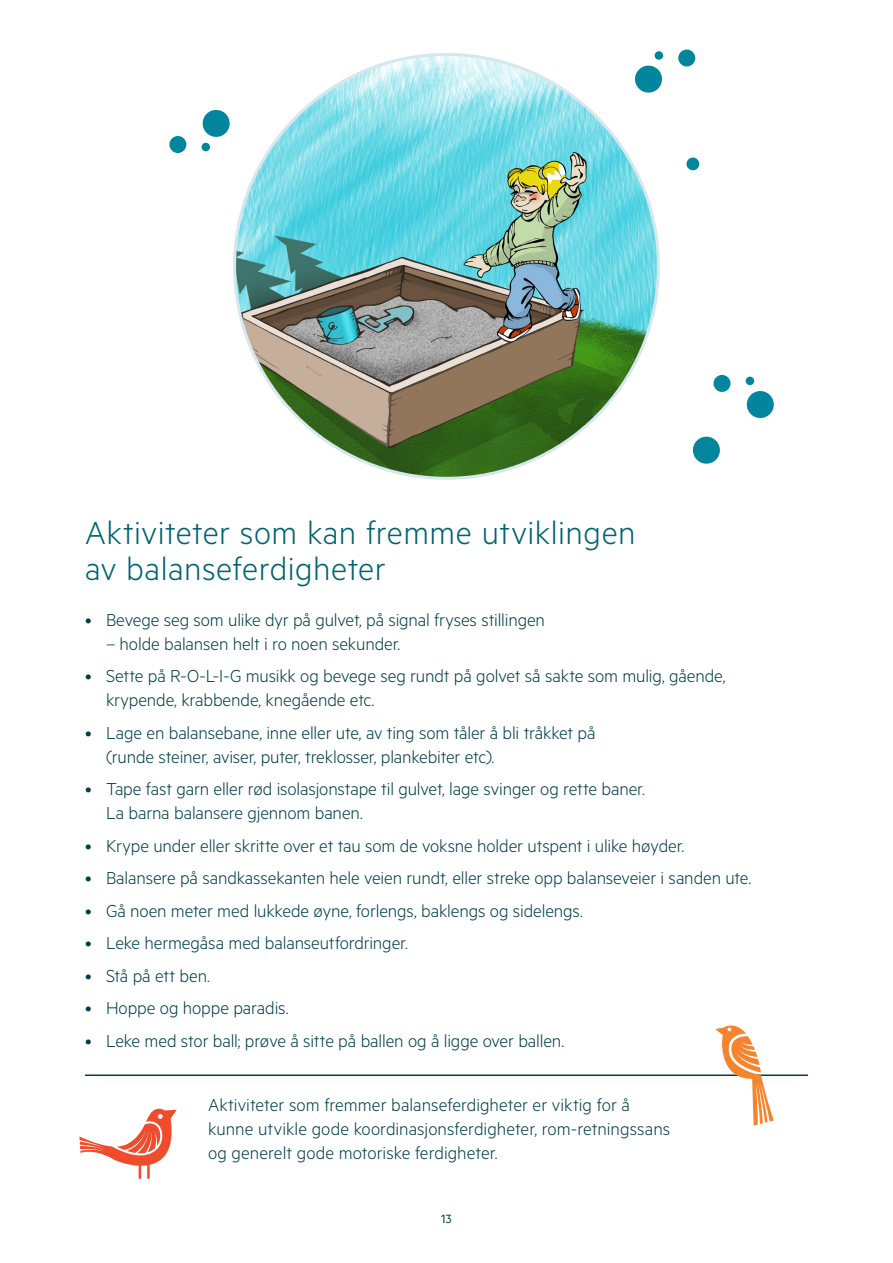
<style>
.page{position:relative;width:893px;height:1263px;background:#fff}
.page>*{position:absolute;margin:0;border:0;box-sizing:border-box;transform-origin:0 0}
.HiB_tekst_Metric_lig{font:300 36px/36px "Metric";letter-spacing:.015em;color:#006370}
.HiB_tekst_Metric_lig-2{font:300 19.5px/24px "Metric";letter-spacing:-.005em;color:#003e47}
.t1{font:13.5px "Metric";color:#003e47}
</style>
<div class="page">
<hr style="left:85px;top:1074px;width:723px;height:2px;background:#003e47">
<svg style="left:79px;top:1108px;width:98px;height:71px"></svg>
<img style="left:235px;top:56px;width:423px;height:421px">
<div style="left:678px;top:50px;width:17px;height:17px;background:#03859d;border-radius:50%"></div>
<div style="left:635px;top:66px;width:27px;height:27px;background:#03859d;border-radius:50%"></div>
<div style="left:655px;top:51px;width:8px;height:9px;background:#03859d;border-radius:50%"></div>
<div style="left:686px;top:158px;width:13px;height:12px;background:#03859d;border-radius:50%"></div>
<div style="left:169px;top:136px;width:17px;height:17px;background:#03859d;border-radius:50%"></div>
<div style="left:203px;top:110px;width:27px;height:27px;background:#03859d;border-radius:50%"></div>
<div style="left:202px;top:143px;width:8px;height:8px;background:#03859d;border-radius:50%"></div>
<div style="left:713px;top:375px;width:17px;height:17px;background:#03859d;border-radius:50%"></div>
<div style="left:747px;top:391px;width:27px;height:27px;background:#03859d;border-radius:50%"></div>
<div style="left:693px;top:437px;width:27px;height:27px;background:#03859d;border-radius:50%"></div>
<div style="left:746px;top:377px;width:8px;height:8px;background:#03859d;border-radius:50%"></div>
<svg style="left:715px;top:1025px;width:59px;height:100px"></svg>
<p class="HiB_tekst_Metric_lig" style="left:85px;top:513px;width:552px">Aktiviteter som kan fremme utviklingen av balanseferdigheter</p>
<p class="HiB_tekst_Metric_lig-2" style="left:85px;top:607px;width:461px">• Bevege seg som ulike dyr på gulvet, på signal fryses stillingen</p>
<p class="HiB_tekst_Metric_lig-2" style="left:106px;top:631px;width:296px">– holde balansen helt i ro noen sekunder.</p>
<p class="HiB_tekst_Metric_lig-2" style="left:106px;top:663px;width:621px;text-indent:-21px">• Sette på R-O-L-I-G musikk og bevege seg rundt på golvet så sakte som mulig, gående, krypende, krabbende, knegående etc.</p>
<p class="HiB_tekst_Metric_lig-2" style="left:85px;top:720px;width:512px">• Lage en balansebane, inne eller ute, av ting som tåler å bli tråkket på</p>
<p class="HiB_tekst_Metric_lig-2" style="left:106px;top:744px;width:390px">(runde steiner, aviser, puter, treklosser, plankebiter etc).</p>
<p class="HiB_tekst_Metric_lig-2" style="left:106px;top:776px;width:540px;text-indent:-21px">• Tape fast garn eller rød isolasjonstape til gulvet, lage svinger og rette baner.<br>La barna balansere gjennom banen.</p>
<p class="HiB_tekst_Metric_lig-2" style="left:85px;top:833px;width:601px">• Krype under eller skritte over et tau som de voksne holder utspent i ulike høyder.</p>
<p class="HiB_tekst_Metric_lig-2" style="left:85px;top:865px;width:668px">• Balansere på sandkassekanten hele veien rundt, eller streke opp balanseveier i sanden ute.</p>
<p class="HiB_tekst_Metric_lig-2" style="left:85px;top:898px;width:499px">• Gå noen meter med lukkede øyne, forlengs, baklengs og sidelengs.</p>
<p class="HiB_tekst_Metric_lig-2" style="left:85px;top:930px;width:324px">• Leke hermegåsa med balanseutfordringer.</p>
<p class="HiB_tekst_Metric_lig-2" style="left:85px;top:963px;width:126px">• Stå på ett ben.</p>
<p class="HiB_tekst_Metric_lig-2" style="left:85px;top:995px;width:205px">• Hoppe og hoppe paradis.</p>
<p class="HiB_tekst_Metric_lig-2" style="left:85px;top:1028px;width:481px">• Leke med stor ball; prøve å sitte på ballen og å ligge over ballen.</p>
<p class="HiB_tekst_Metric_lig-2" style="left:208px;top:1092px;width:464px">Aktiviteter som fremmer balanseferdigheter er viktig for å kunne utvikle gode koordinasjonsferdigheter, rom-retningssans og generelt gode motoriske ferdigheter.</p>
<p class="t1" style="left:441px;top:1211px;width:12px">13</p>
</div>
